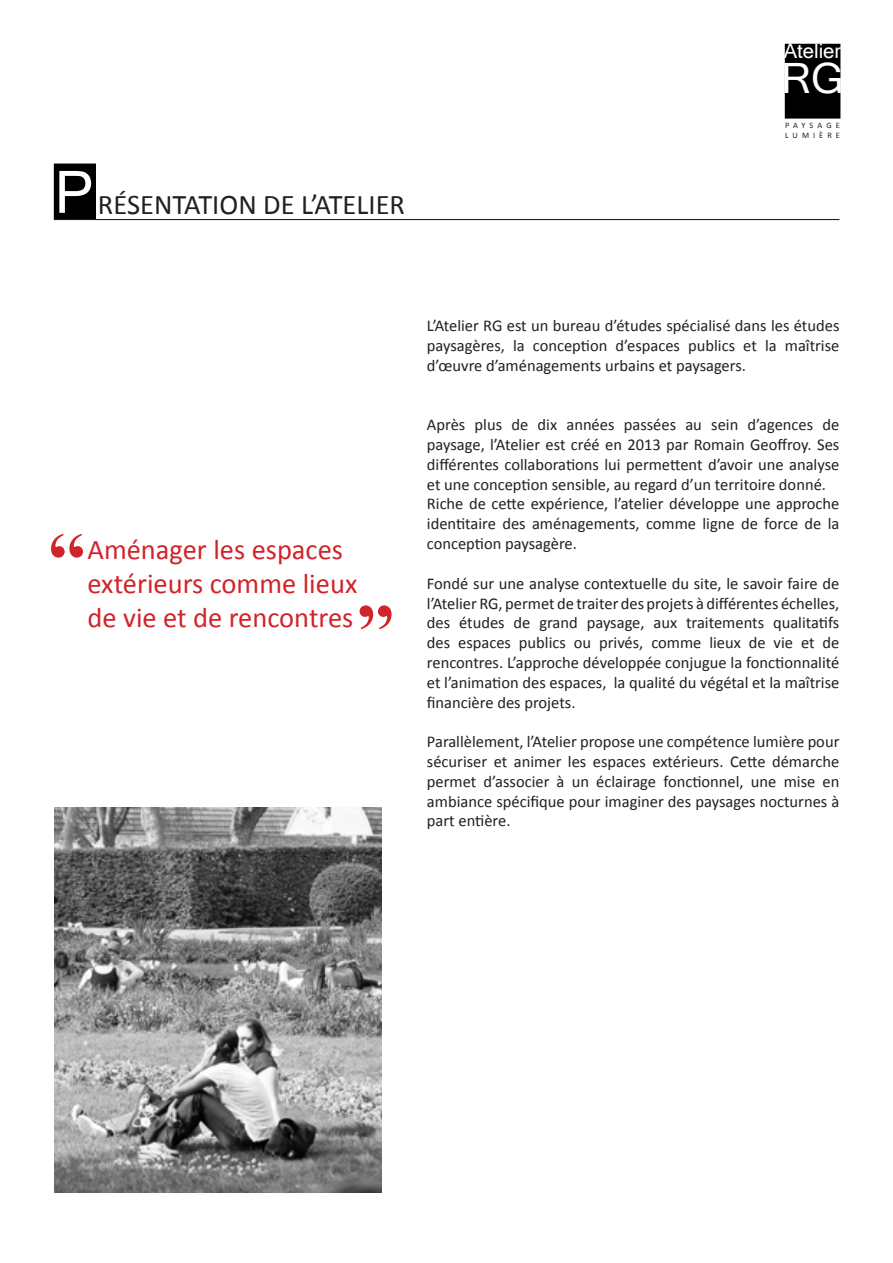
<style>
.page{position:relative;width:893px;height:1263px;background:#fff}
.page>*{position:absolute;margin:0;border:0;box-sizing:border-box;transform-origin:0 0}
.t1{font:700 73.5px "Times New Roman";color:#d1232a}
.t2{font:41.85px "Microsoft Sans Serif";color:#fff}
.t3{font:28.5px/34.2px "Calibri";color:#d1232a}
.t4{font:28.5px "Calibri";color:#231f20}
.t5{font:20.25px "Microsoft Sans Serif";color:#fff}
.t6{font:16.5px/19.8px "Calibri";color:#231f20;text-align:justify}
.t7{font:8.4px/10.1px "Calibri";letter-spacing:.475em;color:#231f20}
.s1{font-family:"Microsoft Sans Serif";font-size:58.5px;color:#fff}
</style>
<div class="page">
<div style="left:785px;top:44px;width:55px;height:74px;background:#000"></div>
<div style="left:54px;top:164px;width:41px;height:55px;background:#000"></div>
<div style="left:54px;top:164px;width:42px;height:56px;border:1px solid #000"></div>
<img style="left:55px;top:808px;width:327px;height:385px">
<hr style="left:54px;top:219px;width:785px;height:1px;background:#231f20">
<h3 class="t4" style="left:55px;top:187px;width:352px"><span class="s1">P</span>résentation de l’atelier</h3>
<p class="t5" style="left:784px;top:40px;width:59px">Atelier</p>
<h2 class="t2" style="left:781px;top:55px;width:64px">RG</h2>
<p class="t7" style="left:785px;top:120px;width:56px">Paysage<br>Lumière</p>
<h1 class="t1" style="left:85px;top:622px;width:38px;rotate:-180deg">,,</h1>
<h3 class="t3" style="left:88px;top:531px;width:271px">Aménager les espaces extérieurs comme lieux de vie et de rencontres</h3>
<h1 class="t1" style="left:357px;top:541px;width:38px">,,</h1>
<p class="t6" style="left:427px;top:315px;width:414px">L’Atelier RG est un bureau d’études spécialisé dans les études paysagères, la conception d’espaces publics et la maîtrise d’œuvre d’aménagements urbains et paysagers.</p>
<p class="t6" style="left:427px;top:414px;width:414px;text-align:left">Après plus de dix années passées au sein d’agences de paysage, l’Atelier est créé en 2013 par Romain Geoffroy. Ses différentes collaborations lui permettent d’avoir une analyse et une conception sensible, au regard d’un territoire donné.<br>Riche de cette expérience, l’atelier développe une approche identitaire des aménagements, comme ligne de force de la conception paysagère.</p>
<p class="t6" style="left:427px;top:572px;width:414px">Fondé sur une analyse contextuelle du site, le savoir faire de l’Atelier RG, permet de traiter des projets à différentes échelles, des études de grand paysage, aux traitements qualitatifs des espaces publics ou privés, comme lieux de vie et de rencontres. L’approche développée conjugue la fonctionnalité et l’animation des espaces, la qualité du végétal et la maîtrise financière des projets.</p>
<p class="t6" style="left:427px;top:731px;width:414px">Parallèlement, l’Atelier propose une compétence lumière pour sécuriser et animer les espaces extérieurs. Cette démarche permet d’associer à un éclairage fonctionnel, une mise en ambiance spécifique pour imaginer des paysages nocturnes à part entière.</p>
</div>
